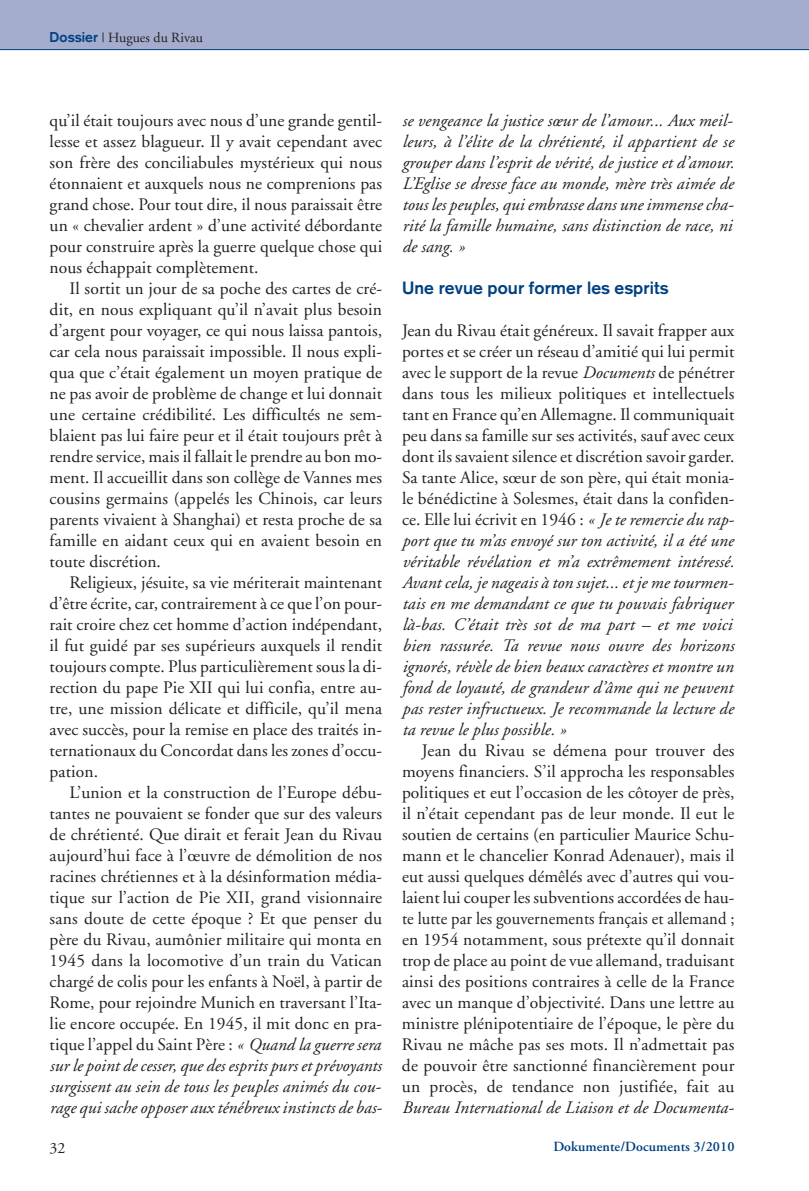
<style>
.page{position:relative;width:809px;height:1191px;background:#fff}
.page>*{position:absolute;margin:0;border:0;box-sizing:border-box;transform-origin:0 0}
.t1{font:17.5px/21px "Adobe Garamond";letter-spacing:.005em;color:#231f20;text-align:justify}
.t2{font:italic 17.5px/21px "Adobe Garamond";letter-spacing:.005em;color:#231f20}
.t3{font:700 17.5px "Akzidenz Grotesk";letter-spacing:.005em;color:#014181}
.t4{font:15.75px "Adobe Garamond";color:#231f20}
.t5{font:600 14px "Adobe Garamond";letter-spacing:.005em;color:#014181}
.t6{font:14px "Adobe Garamond";letter-spacing:.005em;color:#231f20}
.s1{font-family:"Akzidenz Grotesk";font-weight:700;color:#014181}
.s2{font-style:italic}
.s3{font-style:normal}
</style>
<div class="page">
<div style="left:0;top:0;width:809px;height:50px;background:#a4adcd"></div>
<hr style="left:0;top:49px;width:809px;height:1px;background:#014181">
<p class="t6" style="left:50px;top:32px;width:155px"><span class="s1">Dossier</span> | Hugues du Rivau</p>
<p class="t1" style="left:50px;top:111px;width:334px">qu’il était toujours avec nous d’une grande gentil&shy;lesse et assez blagueur. Il y avait cependant avec son frère des conciliabules mystérieux qui nous étonnaient et auxquels nous ne comprenions pas grand chose. Pour tout dire, il nous paraissait être un « chevalier ardent » d’une activité débordante pour construire après la guerre quelque chose qui nous échappait complètement.</p>
<p class="t1" style="left:50px;top:279px;width:334px;text-indent:20px">Il sortit un jour de sa poche des cartes de cré&shy;dit, en nous expliquant qu’il n’avait plus besoin d’argent pour voyager, ce qui nous laissa pantois, car cela nous paraissait impossible. Il nous expli&shy;qua que c’était également un moyen pratique de ne pas avoir de problème de change et lui donnait une certaine crédibilité. Les difficultés ne sem&shy;blaient pas lui faire peur et il était toujours prêt à rendre service, mais il fallait le prendre au bon mo&shy;ment. Il accueillit dans son collège de Vannes mes cousins germains (appelés les Chinois, car leurs parents vivaient à Shanghai) et resta proche de sa famille en aidant ceux qui en avaient besoin en toute discrétion.</p>
<p class="t1" style="left:50px;top:573px;width:334px;text-indent:20px">Religieux, jésuite, sa vie mériterait maintenant d’être écrite, car, contrairement à ce que l’on pour&shy;rait croire chez cet homme d’action indépendant, il fut guidé par ses supérieurs auxquels il rendit toujours compte. Plus particulièrement sous la di&shy;rection du pape Pie XII qui lui confia, entre au&shy;tre, une mission délicate et difficile, qu’il mena avec succès, pour la remise en place des traités in&shy;ternationaux du Concordat dans les zones d’occu&shy;pation.</p>
<p class="t1" style="left:50px;top:783px;width:334px;text-indent:20px">L’union et la construction de l’Europe débu&shy;tantes ne pouvaient se fonder que sur des valeurs de chrétienté. Que dirait et ferait Jean du Rivau aujourd’hui face à l’œuvre de démolition de nos racines chrétiennes et à la désinformation média&shy;tique sur l’action de Pie XII, grand visionnaire sans doute de cette époque ? Et que penser du père du Rivau, aumônier militaire qui monta en 1945 dans la locomotive d’un train du Vatican chargé de colis pour les enfants à Noël, à partir de Rome, pour rejoindre Munich en traversant l’Ita&shy;lie encore occupée. En 1945, il mit donc en pra&shy;tique l’appel du Saint Père : <span class="s2">« Quand la guerre sera sur le point de cesser, que des esprits purs et prévoyants surgissent au sein de tous les peuples animés du cou&shy;rage qui sache opposer aux ténébreux instincts de bas-</span></p>
<p class="t2" style="left:402px;top:112px;width:334px">se vengeance la justice sœur de l’amour... Aux meil&shy;leurs, à l’élite de la chrétienté, il appartient de se grouper dans l’esprit de vérité, de justice et d’amour.<br>L’Eglise se dresse face au monde, mère très aimée de tous les peuples, qui embrasse dans une immense cha&shy;rité la famille humaine, sans distinction de race, ni de sang. »</p>
<p class="t3" style="left:402px;top:282px;width:268px">Une revue pour former les esprits</p>
<p class="t2" style="left:402px;top:322px;width:334px"><span class="s3">Jean du Rivau était généreux. Il savait frapper aux portes et se créer un réseau d’amitié qui lui permit avec le support de la revue</span> Documents <span class="s3">de pénétrer dans tous les milieux politiques et intellectuels tant en France qu’en Allemagne. Il communiquait peu dans sa famille sur ses activités, sauf avec ceux dont ils savaient silence et discrétion savoir garder.<br>Sa tante Alice, sœur de son père, qui était monia&shy;le bénédictine à Solesmes, était dans la confiden&shy;ce. Elle lui écrivit en 1946 :</span> « Je te remercie du rap&shy;port que tu m’as envoyé sur ton activité, il a été une véritable révélation et m’a extrêmement intéressé.<br>Avant cela, je nageais à ton sujet... et je me tourmen&shy;tais en me demandant ce que tu pouvais fabriquer là-bas. C’était très sot de ma part – et me voici bien rassurée. Ta revue nous ouvre des horizons ignorés, révèle de bien beaux caractères et montre un fond de loyauté, de grandeur d’âme qui ne peuvent pas rester infructueux. Je recommande la lecture de ta revue le plus possible. »</p>
<p class="t1" style="left:402px;top:741px;width:334px;text-indent:20px">Jean du Rivau se démena pour trouver des moyens financiers. S’il approcha les responsables politiques et eut l’occasion de les côtoyer de près, il n’était cependant pas de leur monde. Il eut le soutien de certains (en particulier Maurice Schu&shy;mann et le chancelier Konrad Adenauer), mais il eut aussi quelques démêlés avec d’autres qui vou&shy;laient lui couper les subventions accordées de hau&shy;te lutte par les gouvernements français et allemand ; en 1954 notamment, sous prétexte qu’il donnait trop de place au point de vue allemand, traduisant ainsi des positions contraires à celle de la France avec un manque d’objectivité. Dans une lettre au ministre plénipotentiaire de l’époque, le père du Rivau ne mâche pas ses mots. Il n’admettait pas de pouvoir être sanctionné financièrement pour un procès, de tendance non justifiée, fait au</p>
<p class="t2" style="left:402px;top:1099px;width:333px">Bureau International de Liaison et de Documenta-</p>
<p class="t4" style="left:50px;top:1141px;width:17px">32</p>
<p class="t5" style="left:553px;top:1141px;width:183px">Dokumente/Documents 3/2010</p>
</div>
